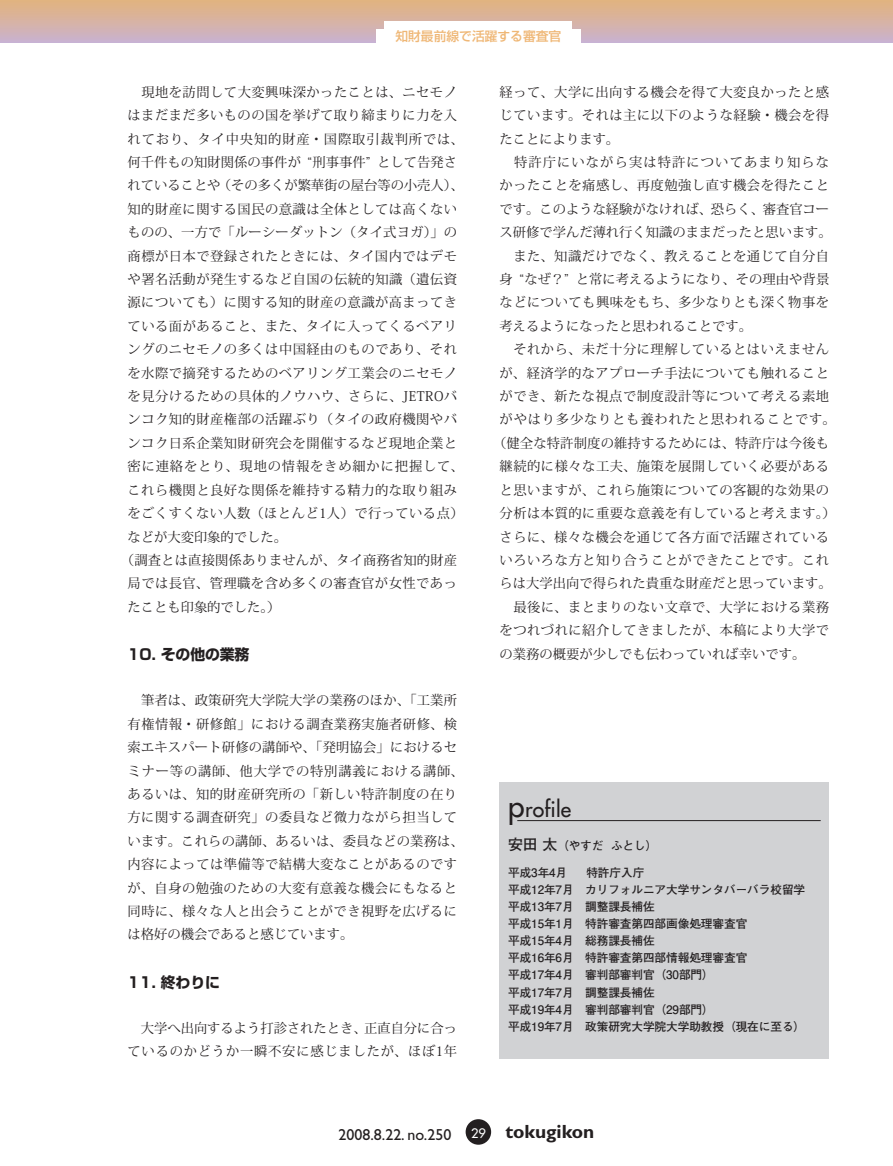
<style>
.page{position:relative;width:893px;height:1166px;background:#fff}
.page>*{position:absolute;margin:0;border:0;box-sizing:border-box;transform-origin:0 0}
.t1{font:21.3px "Futura";letter-spacing:.01em;color:#231f20}
.t2{font:15.9px "Gill Sans";color:#231f20}
.特集小見出し{font:700 14.85px "Shin Go Pro";letter-spacing:-.01em;color:#231f20}
.特集本文{font:13.35px/23.4px "Koz Min Pro";letter-spacing:.035em;color:#231f20;text-align:justify}
.特集本文-2{font:13.35px/23.4px "Koz Min Pro";letter-spacing:.005em;color:#231f20}
.t3{font:500 12.75px "Shin Go Pro";color:#efb776}
.プロフィール1行目{font:700 11.7px "Futo Go B101 Pro";letter-spacing:-.01em;color:#231f20}
.プロフィール名前{font:700 11.7px "Futo Go B101 Pro";letter-spacing:-.01em;color:#231f20}
.s1{font-size:29.7px}
.s2{font-size:14.85px}
.s3{font-family:"Futura";font-size:12.75px;color:#fff}
.s4{font-weight:700;font-size:19.2px}
</style>
<div class="page">
<div style="left:466px;top:1118px;width:25px;height:26px;background:#231f20;border-radius:50%"></div>
<div style="left:0;top:0;width:893px;height:43px;background:linear-gradient(to bottom,#e3b37c,#cab2cf)"></div>
<div style="left:385px;top:21px;width:187px;height:22px;background:#fff"></div>
<div style="left:376px;top:30px;width:204px;height:17px;background:#fff"></div>
<div style="left:500px;top:781px;width:329px;height:277px;background:#d1d2d4"></div>
<hr style="left:517px;top:820px;width:304px;height:1px;background:#231f20">
<p class="t3" style="left:395px;top:26px;width:167px">知財最前線で活躍する審査官</p>
<p class="特集本文" style="left:128px;top:80px;width:338px;text-align:left;text-indent:14px">現地を訪問して大変興味深かったことは、ニセモノはまだまだ多いものの国を挙げて取り締まりに力を入れており、タイ中央知的財産・国際取引裁判所では、何千件もの知財関係の事件が “刑事事件” として告発されていることや（その多くが繁華街の屋台等の小売人）、知的財産に関する国民の意識は全体としては高くないものの、一方で「ルーシーダットン（タイ式ヨガ）」の商標が日本で登録されたときには、タイ国内ではデモや署名活動が発生するなど自国の伝統的知識（遺伝資源についても）に関する知的財産の意識が高まってきている面があること、また、タイに入ってくるベアリングのニセモノの多くは中国経由のものであり、それを水際で摘発するためのベアリング工業会のニセモノを見分けるための具体的ノウハウ、さらに、JETROバンコク知的財産権部の活躍ぶり（タイの政府機関やバンコク日系企業知財研究会を開催するなど現地企業と密に連絡をとり、現地の情報をきめ細かに把握して、これら機関と良好な関係を維持する精力的な取り組みをごくすくない人数（ほとんど1人）で行っている点）などが大変印象的でした。</p>
<p class="特集本文" style="left:128px;top:547px;width:331px;text-indent:-7px">（調査とは直接関係ありませんが、タイ商務省知的財産局では長官、管理職を含め多くの審査官が女性であったことも印象的でした。）</p>
<p class="特集小見出し" style="left:128px;top:642px;width:123px">10. その他の業務</p>
<p class="特集本文" style="left:128px;top:688px;width:338px;text-align:left">　筆者は、政策研究大学院大学の業務のほか、「工業所有権情報・研修館」における調査業務実施者研修、検索エキスパート研修の講師や、「発明協会」におけるセミナー等の講師、他大学での特別講義における講師、あるいは、知的財産研究所の「新しい特許制度の在り方に関する調査研究」の委員など微力ながら担当しています。これらの講師、あるいは、委員などの業務は、内容によっては準備等で結構大変なことがあるのですが、自身の勉強のための大変有意義な機会にもなると同時に、様々な人と出会うことができ視野を広げるには格好の機会であると感じています。</p>
<p class="特集小見出し" style="left:128px;top:969px;width:94px">11. 終わりに</p>
<p class="特集本文-2" style="left:128px;top:1015px;width:331px">　大学へ出向するよう打診されたとき、正直自分に合っているのかどうか一瞬不安に感じましたが、ほぼ1年</p>
<p class="特集本文" style="left:500px;top:80px;width:331px">経って、大学に出向する機会を得て大変良かったと感じています。それは主に以下のような経験・機会を得たことによります。</p>
<p class="特集本文" style="left:500px;top:150px;width:334px;text-align:left;text-indent:14px">特許庁にいながら実は特許についてあまり知らなかったことを痛感し、再度勉強し直す機会を得たことです。このような経験がなければ、恐らく、審査官コース研修で学んだ薄れ行く知識のままだったと思います。</p>
<p class="特集本文" style="left:500px;top:243px;width:331px">　また、知識だけでなく、教えることを通じて自分自身 “なぜ？” と常に考えるようになり、その理由や背景などについても興味をもち、多少なりとも深く物事を考えるようになったと思われることです。</p>
<p class="特集本文" style="left:493px;top:337px;width:344px;text-align:center">　それから、未だ十分に理解しているとはいえませんが、経済学的なアプローチ手法についても触れることができ、新たな視点で制度設計等について考える素地がやはり多少なりとも養われたと思われることです。（健全な特許制度の維持するためには、特許庁は今後も継続的に様々な工夫、施策を展開していく必要があると思いますが、これら施策についての客観的な効果の分析は本質的に重要な意義を有していると考えます。）さらに、様々な機会を通じて各方面で活躍されているいろいろな方と知り合うことができたことです。これらは大学出向で得られた貴重な財産だと思っています。</p>
<p class="特集本文" style="left:500px;top:594px;width:331px">　最後に、まとまりのない文章で、大学における業務をつれづれに紹介してきましたが、本稿により大学での業務の概要が少しでも伝わっていれば幸いです。</p>
<p class="t1" style="left:508px;top:794px;width:65px"><span class="s1">p</span>rofile</p>
<p class="プロフィール名前" style="left:508px;top:836px;width:151px"><span class="s2">安田 太</span>（やすだ ふとし）</p>
<p class="プロフィール1行目" style="left:508px;top:863px;width:138px">平成3年4月 　特許庁入庁</p>
<p class="プロフィール1行目" style="left:508px;top:880px;width:299px">平成12年7月　カリフォルニア大学サンタバーバラ校留学</p>
<p class="プロフィール1行目" style="left:508px;top:897px;width:148px">平成13年7月　調整課長補佐</p>
<p class="プロフィール1行目" style="left:508px;top:914px;width:241px">平成15年1月　特許審査第四部画像処理審査官</p>
<p class="プロフィール1行目" style="left:508px;top:931px;width:148px">平成15年4月　総務課長補佐</p>
<p class="プロフィール1行目" style="left:508px;top:948px;width:241px">平成16年6月　特許審査第四部情報処理審査官</p>
<p class="プロフィール1行目" style="left:508px;top:965px;width:207px">平成17年4月　審判部審判官（30部門）</p>
<p class="プロフィール1行目" style="left:508px;top:982px;width:148px">平成17年7月　調整課長補佐</p>
<p class="プロフィール1行目" style="left:508px;top:999px;width:207px">平成19年4月　審判部審判官（29部門）</p>
<p class="プロフィール1行目" style="left:508px;top:1016px;width:299px">平成19年7月　政策研究大学院大学助教授（現在に至る）</p>
<p class="t2" style="left:339px;top:1124px;width:257px">2008.8.22. no.250 <span class="s3">29</span> <span class="s4">tokugikon</span></p>
</div>
